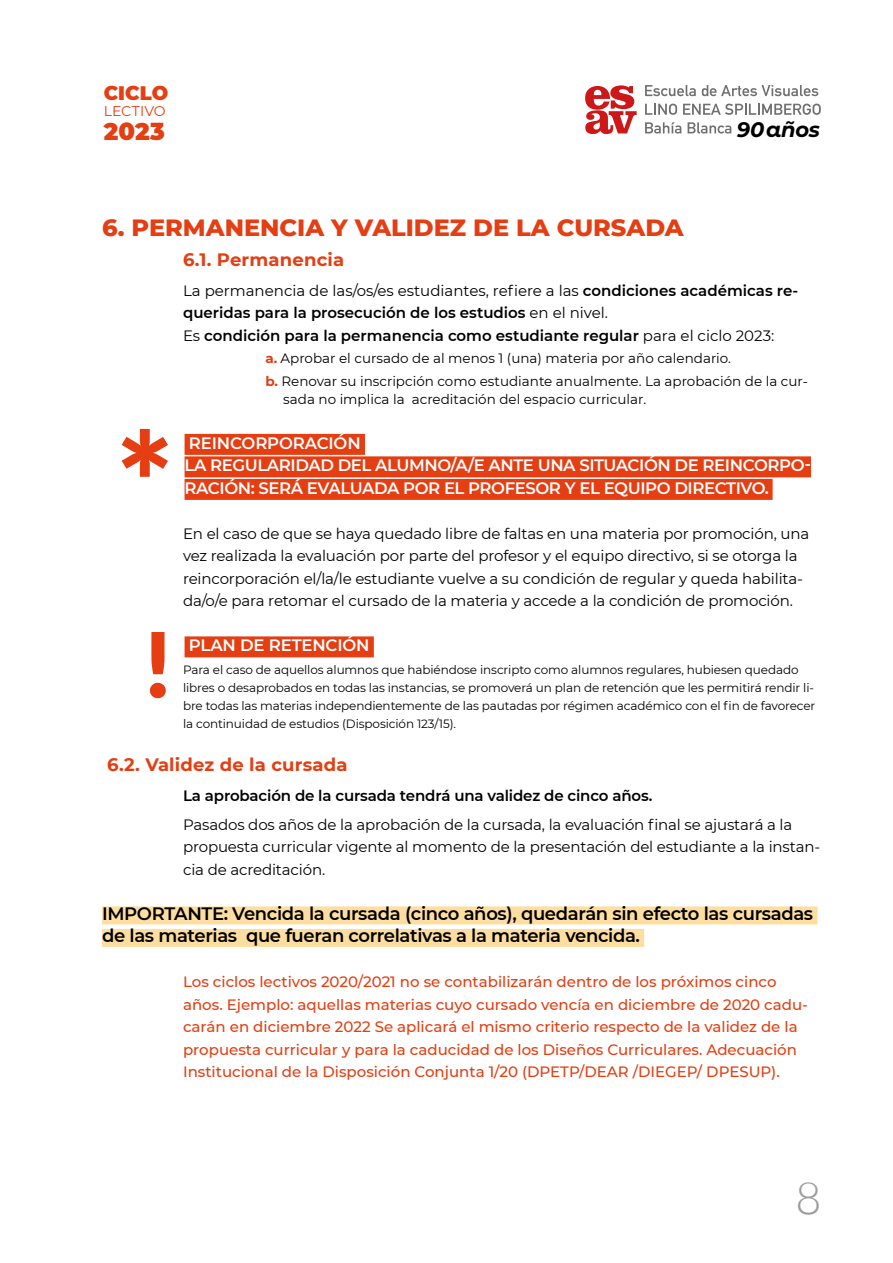
<style>
.page{position:relative;width:893px;height:1263px;background:#fff}
.page>*{position:absolute;margin:0;border:0;box-sizing:border-box;transform-origin:0 0}
.t1{font:900 135px "Lato";color:#e43e12}
.t2{font:900 90px "Lato";color:#e43e12}
.t3{font:300 45px "Lato";color:#9d9d9c}
.t4{font:800 24px "Montserrat";color:#e43e12}
.t5{font:900 24px "Montserrat";color:#e43e12}
.t6{font:italic 700 21px "Montserrat Alternates";letter-spacing:-.015em;color:#000}
.t7{font:900 19.5px "Montserrat";letter-spacing:.005em;color:#e43e12}
.t8{font:600 18px/22.5px "Montserrat";letter-spacing:-.02em;color:#000}
.t9{font:700 18px "Montserrat";letter-spacing:.01em;color:#e43e12}
.t10{font:600 16.5px/22.5px "Montserrat";letter-spacing:-.025em;color:#fff}
.t11{font:15px/22.5px "Montserrat";letter-spacing:-.01em;color:#000}
.t12{font:500 15px/22.5px "Montserrat";color:#e43e12}
.t13{font:600 15px/22.5px "Montserrat";color:#000}
.t14{font:14.1px "Montserrat";letter-spacing:.005em;color:#e43e12}
.t15{font:13.5px/22.5px "Montserrat";color:#000}
.t16{font:12px/18px "Montserrat";letter-spacing:-.01em;color:#000}
.s1{font-weight:400}
.s2{font-weight:700;color:#e43e12}
</style>
<div class="page">
<svg style="left:585px;top:85px;width:52px;height:49px"></svg>
<svg style="left:688px;top:122px;width:43px;height:12px"></svg>
<svg style="left:645px;top:122px;width:36px;height:12px"></svg>
<svg style="left:683px;top:104px;width:138px;height:11px"></svg>
<svg style="left:645px;top:104px;width:32px;height:11px"></svg>
<svg style="left:645px;top:85px;width:51px;height:11px"></svg>
<svg style="left:702px;top:85px;width:116px;height:11px"></svg>
<div style="left:185px;top:434px;width:180px;height:21px;background:#e43e12"></div>
<div style="left:185px;top:456px;width:626px;height:21px;background:#e43e12"></div>
<div style="left:185px;top:479px;width:588px;height:21px;background:#e43e12"></div>
<div style="left:185px;top:636px;width:189px;height:21px;background:#e43e12"></div>
<div style="left:102px;top:906px;width:715px;height:18px;background:#fedea0"></div>
<div style="left:102px;top:929px;width:542px;height:18px;background:#fedea0"></div>
<h3 class="t7" style="left:104px;top:78px;width:66px">CICLO</h3>
<p class="t14" style="left:104px;top:101px;width:64px">LECTIVO</p>
<h3 class="t5" style="left:104px;top:114px;width:63px">2023</h3>
<h3 class="t6" style="left:737px;top:114px;width:85px">90 años</h3>
<h3 class="t4" style="left:102px;top:210px;width:583px">6. PERMANENCIA Y VALIDEZ DE LA CURSADA</h3>
<p class="t9" style="left:183px;top:246px;width:163px">6.1. Permanencia</p>
<p class="t13" style="left:183px;top:279px;width:617px"><span class="s1">La permanencia de las/os/es estudiantes, refiere a las</span> condiciones académicas re&shy;queridas para la prosecución de los estudios <span class="s1">en el nivel.<br>Es</span> condición para la permanencia como estudiante regular <span class="s1">para el ciclo 2023:</span></p>
<p class="t15" style="left:266px;top:347px;width:544px"><span class="s2">a.</span> Aprobar el cursado de al menos 1 (una) materia por año calendario.<br><span class="s2">b.</span> Renovar su inscripción como estudiante anualmente. La aprobación de la cur-</p>
<p class="t15" style="left:283px;top:387px;width:365px">sada no implica la acreditación del espacio curricular.</p>
<p class="t10" style="left:185px;top:431px;width:628px">REINCORPORACIÓN<br>LA REGULARIDAD DEL ALUMNO/A/E ANTE UNA SITUACIÓN DE REINCORPO-<br>RACIÓN: SERÁ EVALUADA POR EL PROFESOR Y EL EQUIPO DIRECTIVO.</p>
<p class="t11" style="left:183px;top:522px;width:628px">En el caso de que se haya quedado libre de faltas en una materia por promoción, una vez realizada la evaluación por parte del profesor y el equipo directivo, si se otorga la reincorporación el/la/le estudiante vuelve a su condición de regular y queda habilita&shy;da/o/e para retomar el cursado de la materia y accede a la condición de promoción.</p>
<p class="t10" style="left:189px;top:633px;width:182px">PLAN DE RETENCIÓN</p>
<p class="t16" style="left:183px;top:660px;width:634px">Para el caso de aquellos alumnos que habiéndose inscripto como alumnos regulares, hubiesen quedado libres o desaprobados en todas las instancias, se promoverá un plan de retención que les permitirá rendir li&shy;bre todas las materias independientemente de las pautadas por régimen académico con el fin de favorecer la continuidad de estudios (Disposición 123/15).</p>
<p class="t9" style="left:107px;top:752px;width:242px">6.2. Validez de la cursada</p>
<p class="t13" style="left:183px;top:784px;width:471px">La aprobación de la cursada tendrá una validez de cinco años.</p>
<p class="t11" style="left:183px;top:813px;width:639px">Pasados dos años de la aprobación de la cursada, la evaluación final se ajustará a la propuesta curricular vigente al momento de la presentación del estudiante a la instan&shy;cia de acreditación.</p>
<p class="t8" style="left:102px;top:901px;width:713px">IMPORTANTE: Vencida la cursada (cinco años), quedarán sin efecto las cursadas de las materias que fueran correlativas a la materia vencida.</p>
<p class="t12" style="left:183px;top:970px;width:626px">Los ciclos lectivos 2020/2021 no se contabilizarán dentro de los próximos cinco años. Ejemplo: aquellas materias cuyo cursado vencía en diciembre de 2020 cadu&shy;carán en diciembre 2022 Se aplicará el mismo criterio respecto de la validez de la propuesta curricular y para la caducidad de los Diseños Curriculares. Adecuación Institucional de la Disposición Conjunta 1/20 (DPETP/DEAR /DIEGEP/ DPESUP).</p>
<h1 class="t1" style="left:118px;top:403px;width:55px">*</h1>
<h2 class="t2" style="left:141px;top:612px;width:35px">!</h2>
<h3 class="t3" style="left:795px;top:1174px;width:28px">8</h3>
</div>
